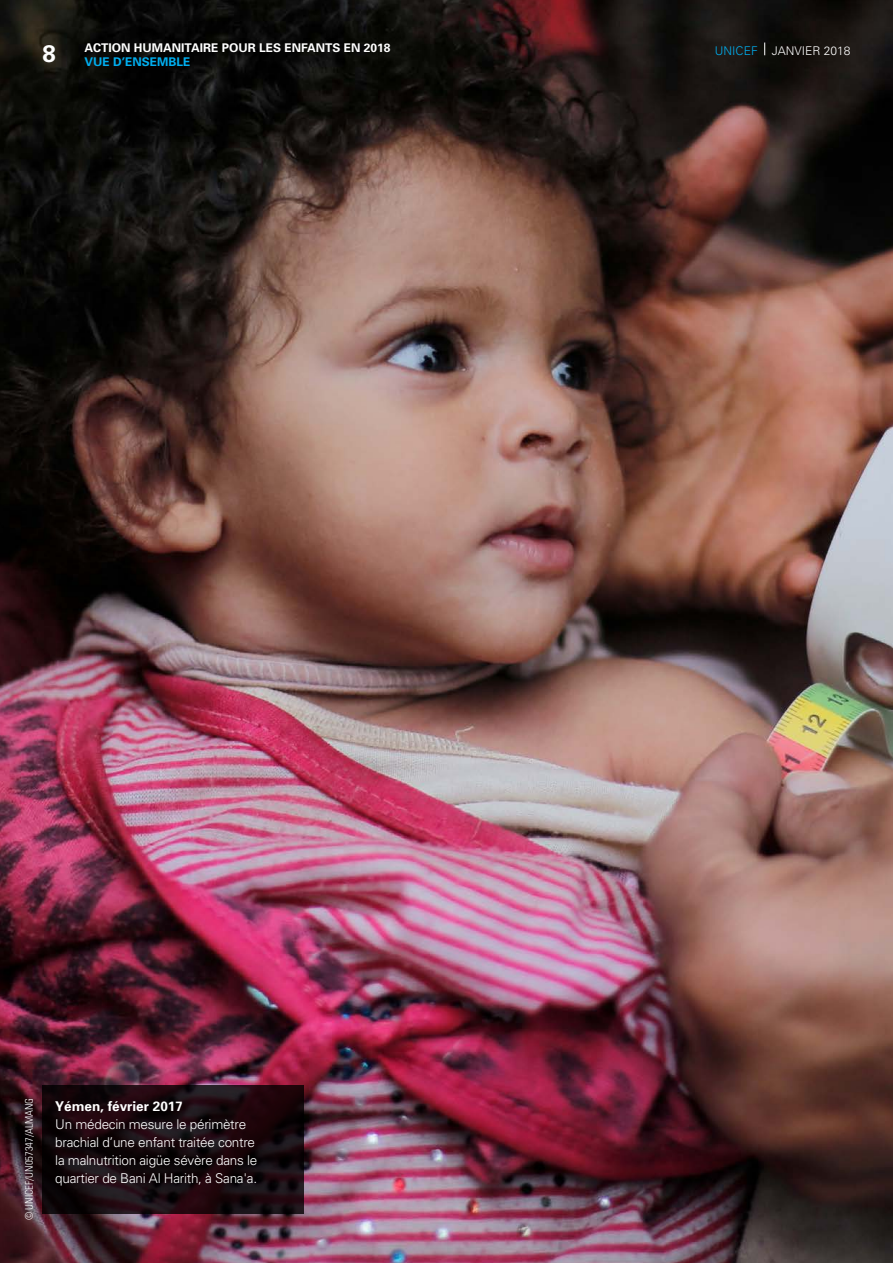
<style>
.page{position:relative;width:893px;height:1263px;background:#fff}
.page>*{position:absolute;margin:0;border:0;box-sizing:border-box;transform-origin:0 0}
.t1{font:700 24px "Univers";color:#fff}
.t2{font:300 13.5px/18px "Univers";letter-spacing:-.02em;color:#fff}
.t3{font:700 13.5px "Univers";color:#fff}
.t4{font:700 12px "Univers";color:#fff}
.t5{font:300 12px "Univers";color:#fff}
.t6{font:700 12px "Univers";color:#00aeef}
.t7{font:300 condensed 10.5px "Univers";color:#fff}
.s1{color:#00aeef}
</style>
<div class="page">
<img style="left:0;top:0;width:893px;height:1263px">
<svg style="left:764px;top:43px;width:1px;height:12px"></svg>
<svg style="left:43px;top:1085px;width:261px;height:129px;background:#16090d"></svg>
<p class="t1" style="left:43px;top:38px;width:15px">8</p>
<p class="t4" style="left:84px;top:40px;width:308px">ACTION HUMANITAIRE POUR LES ENFANTS EN 2018</p>
<p class="t6" style="left:84px;top:54px;width:108px">VUE D’ENSEMBLE</p>
<p class="t5" style="left:715px;top:44px;width:137px"><span class="s1">UNICEF</span> JANVIER 2018</p>
<p class="t7" style="left:23px;top:1220px;width:124px;rotate:-90deg">© UNICEF/UN057347/ALMANG</p>
<p class="t3" style="left:55px;top:1097px;width:129px">Yémen, février 2017</p>
<p class="t2" style="left:55px;top:1114px;width:204px">Un médecin mesure le périmètre brachial d’une enfant traitée contre la malnutrition aigüe sévère dans le quartier de Bani Al Harith, à Sana'a.</p>
</div>
